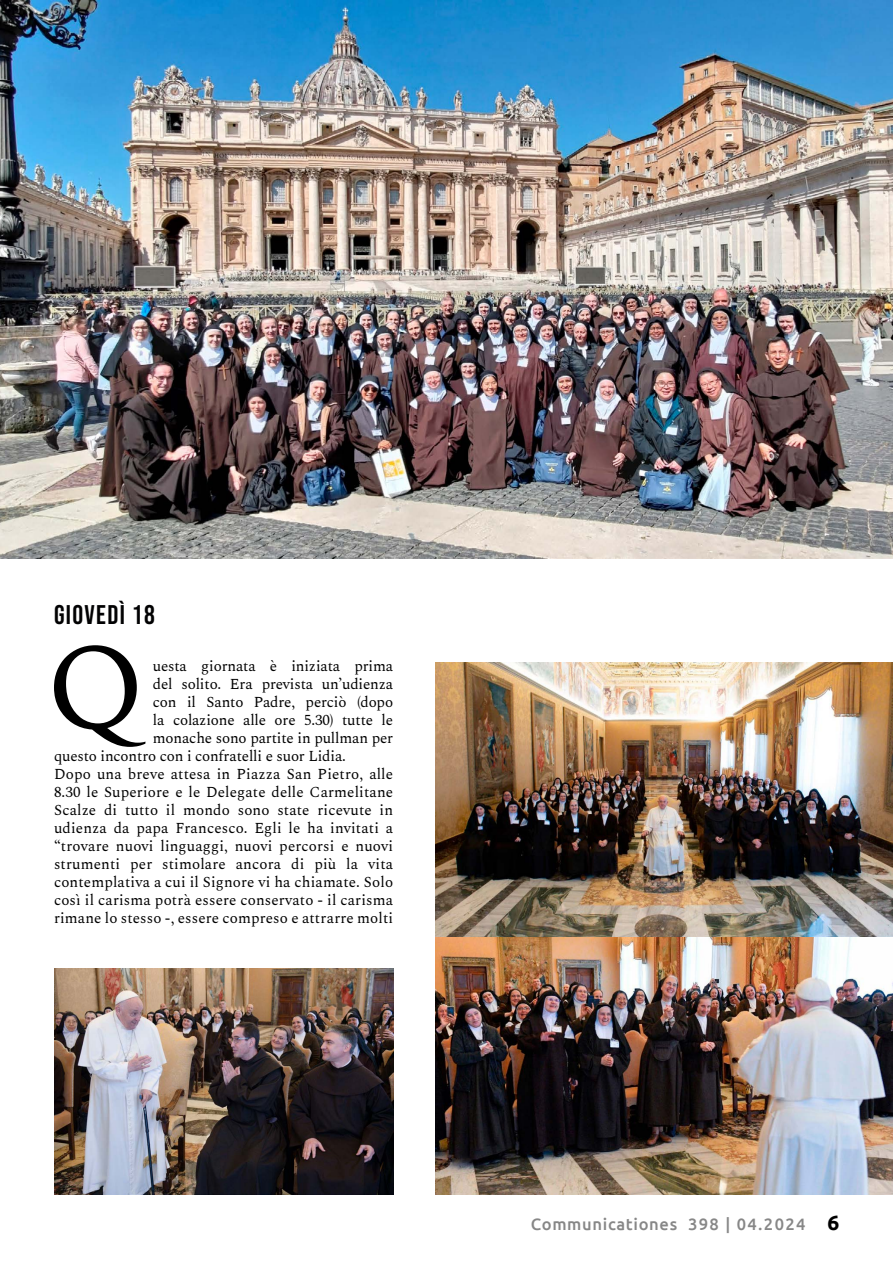
<style>
.page{position:relative;width:893px;height:1263px;background:#fff}
.page>*{position:absolute;margin:0;border:0;box-sizing:border-box;transform-origin:0 0}
.t1{font:124.05px "Spectral";color:#000}
.t2{font:27px "Bebas Neue";letter-spacing:.05em;color:#020203}
.t3{font:500 16.5px "Ubuntu";letter-spacing:.04em;color:#878787}
.t4{font:15px "Spectral";letter-spacing:.01em;color:#000}
.t5{font:15px "Spectral";letter-spacing:-.01em;color:#000}
.s1{font-weight:700;font-size:21px;color:#000}
</style>
<div class="page">
<img style="left:0;top:0;width:893px;height:558px">
<img style="left:435px;top:663px;width:458px;height:531px">
<img style="left:54px;top:969px;width:339px;height:226px">
<h2 class="t2" style="left:54px;top:599px;width:102px">GIOVEDÌ 18</h2>
<h1 class="t1" style="left:45px;top:597px;width:102px">Q</h1>
<p class="t5" style="left:153px;top:655px;width:242px">uesta giornata è iniziata prima</p>
<p class="t5" style="left:153px;top:673px;width:242px">del solito. Era prevista un’udienza</p>
<p class="t5" style="left:153px;top:691px;width:242px">con il Santo Padre, perciò (dopo</p>
<p class="t5" style="left:153px;top:709px;width:242px">la colazione alle ore 5.30) tutte le</p>
<p class="t5" style="left:153px;top:727px;width:242px">monache sono partite in pullman per</p>
<p class="t5" style="left:54px;top:745px;width:293px">questo incontro con i confratelli e suor Lidia.</p>
<p class="t4" style="left:54px;top:763px;width:341px">Dopo una breve attesa in Piazza San Pietro, alle</p>
<p class="t4" style="left:54px;top:781px;width:341px">8.30 le Superiore e le Delegate delle Carmelitane</p>
<p class="t4" style="left:54px;top:799px;width:341px">Scalze di tutto il mondo sono state ricevute in</p>
<p class="t4" style="left:54px;top:817px;width:341px">udienza da papa Francesco. Egli le ha invitati a</p>
<p class="t4" style="left:54px;top:835px;width:341px">“trovare nuovi linguaggi, nuovi percorsi e nuovi</p>
<p class="t4" style="left:54px;top:853px;width:341px">strumenti per stimolare ancora di più la vita</p>
<p class="t4" style="left:54px;top:871px;width:341px">contemplativa a cui il Signore vi ha chiamate. Solo</p>
<p class="t4" style="left:54px;top:889px;width:341px">così il carisma potrà essere conservato - il carisma</p>
<p class="t4" style="left:54px;top:907px;width:341px">rimane lo stesso -, essere compreso e attrarre molti</p>
<p class="t3" style="left:531px;top:1213px;width:310px">Communicationes 398 | 04.2024 <span class="s1">6</span></p>
</div>
